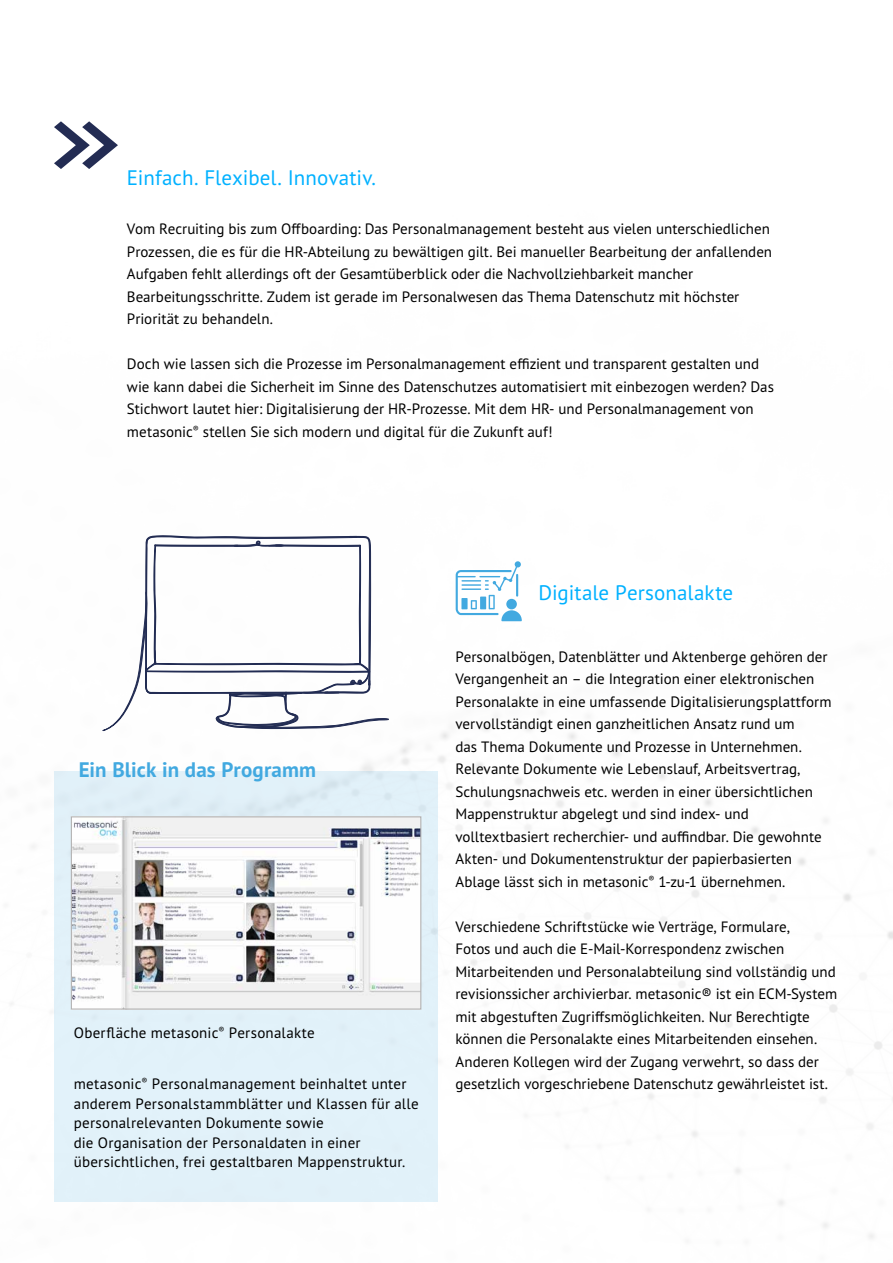
<style>
.page{position:relative;width:893px;height:1263px;background:#fff}
.page>*{position:absolute;margin:0;border:0;box-sizing:border-box;transform-origin:0 0}
.t1{font:21px "PT Sans Pro";letter-spacing:.005em;color:#00b1ff}
.t2{font:700 21px "PT Sans Pro";letter-spacing:.005em;color:#42a9e0}
.t3{font:15px/22.5px "PT Sans Pro";color:#000}
</style>
<div class="page">
<div style="left:54px;top:771px;width:383px;height:431px;background:#e1f1f9"></div>
<img style="left:73px;top:818px;width:346px;height:189px">
<div style="left:71px;top:816px;width:350px;height:193px;border:1px solid #b3b2b2"></div>
<svg style="left:456px;top:561px;width:66px;height:60px"></svg>
<svg style="left:54px;top:121px;width:64px;height:48px"></svg>
<svg style="left:103px;top:535px;width:286px;height:196px"></svg>
<h1 class="t1" style="left:127px;top:164px;width:251px">Einfach. Flexibel. Innovativ.</h1>
<p class="t3" style="left:127px;top:217px;width:647px">Vom Recruiting bis zum Offboarding: Das Personalmanagement besteht aus vielen unterschiedlichen Prozessen, die es für die HR-Abteilung zu bewältigen gilt. Bei manueller Bearbeitung der anfallenden Aufgaben fehlt allerdings oft der Gesamtüberblick oder die Nachvollziehbarkeit mancher Bearbeitungsschritte. Zudem ist gerade im Personalwesen das Thema Datenschutz mit höchster Priorität zu behandeln.</p>
<p class="t3" style="left:127px;top:352px;width:648px">Doch wie lassen sich die Prozesse im Personalmanagement effizient und transparent gestalten und wie kann dabei die Sicherheit im Sinne des Datenschutzes automatisiert mit einbezogen werden? Das Stichwort lautet hier: Digitalisierung der HR-Prozesse. Mit dem HR- und Personalmanagement von metasonic<sup>®</sup> stellen Sie sich modern und digital für die Zukunft auf!</p>
<h1 class="t2" style="left:79px;top:755px;width:239px">Ein Blick in das Programm</h1>
<p class="t3" style="left:74px;top:1021px;width:243px">Oberfläche metasonic<sup>®</sup> Personalakte</p>
<p class="t3" style="left:74px;top:1074px;width:346px;line-height:19.5px">metasonic<sup>®</sup> Personalmanagement beinhaltet unter anderem Personalstammblätter und Klassen für alle personalrelevanten Dokumente sowie<br>die Organisation der Personaldaten in einer übersichtlichen, frei gestaltbaren Mappenstruktur.</p>
<h1 class="t1" style="left:538px;top:579px;width:196px">Digitale Personalakte</h1>
<p class="t3" style="left:455px;top:645px;width:378px">Personalbögen, Datenblätter und Aktenberge gehören der Vergangenheit an – die Integration einer elektronischen Personalakte in eine umfassende Digitalisierungsplattform vervollständigt einen ganzheitlichen Ansatz rund um<br>das Thema Dokumente und Prozesse in Unternehmen.<br>Relevante Dokumente wie Lebenslauf, Arbeitsvertrag, Schulungsnachweis etc. werden in einer übersichtlichen Mappenstruktur abgelegt und sind index- und volltextbasiert recherchier- und auffindbar. Die gewohnte Akten- und Dokumentenstruktur der papierbasierten Ablage lässt sich in metasonic<sup>®</sup> 1-zu-1 übernehmen.</p>
<p class="t3" style="left:455px;top:915px;width:383px">Verschiedene Schriftstücke wie Verträge, Formulare,<br>Fotos und auch die E-Mail-Korrespondenz zwischen Mitarbeitenden und Personalabteilung sind vollständig und revisionssicher archivierbar. metasonic® ist ein ECM-System mit abgestuften Zugriffsmöglichkeiten. Nur Berechtigte können die Personalakte eines Mitarbeitenden einsehen.<br>Anderen Kollegen wird der Zugang verwehrt, so dass der gesetzlich vorgeschriebene Datenschutz gewährleistet ist.</p>
</div>
